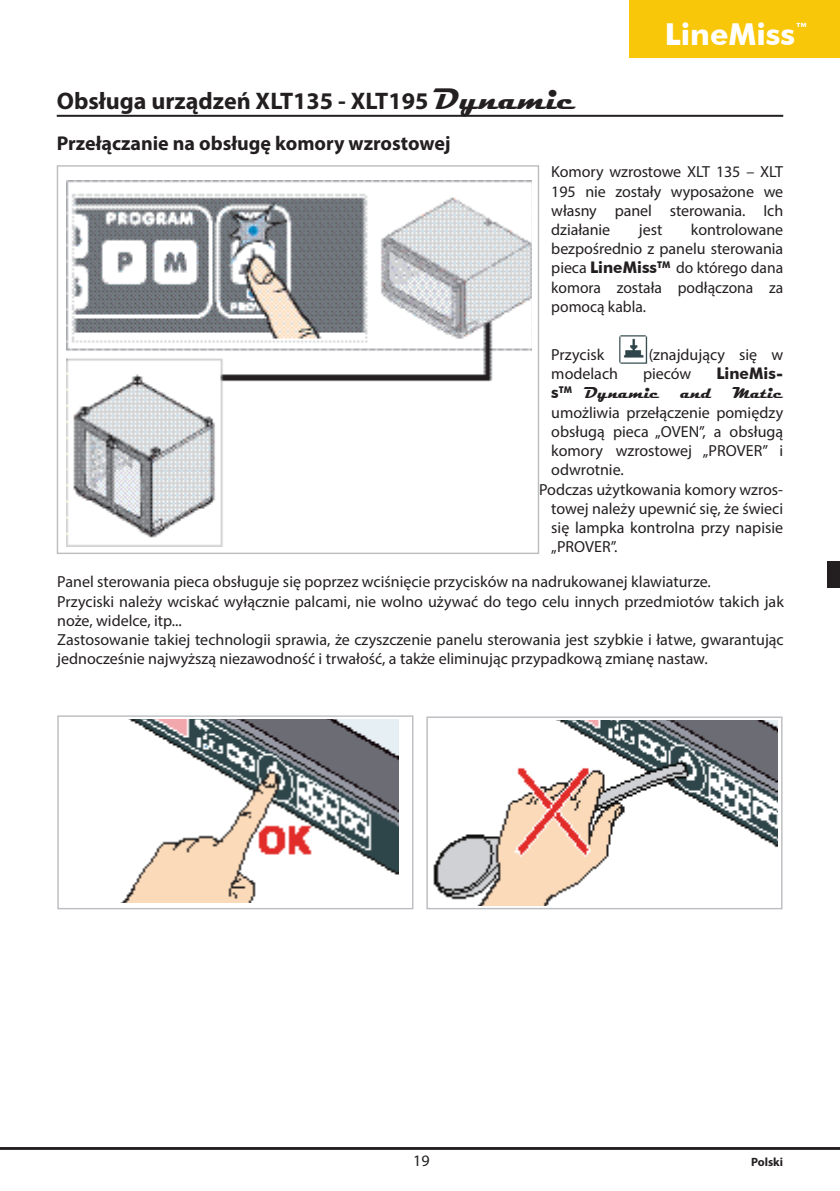
<style>
.page{position:relative;width:840px;height:1191px;background:#fff}
.page>*{position:absolute;margin:0;border:0;box-sizing:border-box;transform-origin:0 0}
.t1{font:700 30.2px "Futura BT";color:#fff}
.t2{font:700 24px "Myriad Pro";color:#231f20}
.t3{font:700 20px "Myriad Pro";color:#231f20}
.t4{font:16px/19.2px "Myriad Pro";color:#231f20;text-align:justify}
.t5{font:700 16px "Magneto";color:#231f20}
.t6{font:700 16px "Futura BT";color:#231f20}
.t7{font:700 12px "Myriad Pro";color:#231f20}
.s1{font-family:"Magneto";font-size:30px}
.s2{font-family:"Futura BT";font-weight:700}
.s3{font-family:"Futura BT"}
</style>
<div class="page">
<div style="left:826px;top:561px;width:13px;height:27px;background:#231f20"></div>
<hr style="left:57px;top:115px;width:725px;height:2px;background:#231f20">
<img style="left:67px;top:181px;width:464px;height:366px">
<img style="left:619px;top:335px;width:29px;height:29px">
<div style="left:57px;top:715px;width:356px;height:194px;border:1px solid #bcbdc0"></div>
<img style="left:122px;top:720px;width:277px;height:182px">
<div style="left:426px;top:716px;width:356px;height:193px;border:1px solid #bcbdc0"></div>
<img style="left:433px;top:721px;width:343px;height:184px">
<hr style="left:0;top:1147px;width:839px;height:2px;background:#231f20">
<div style="left:629px;top:0;width:210px;height:58px;background:#f9c709"></div>
<h1 class="t1" style="left:664px;top:16px;width:145px">LineMiss<sup>™</sup></h1>
<h2 class="t2" style="left:57px;top:85px;width:520px">Obsługa urządzeń XLT135 - XLT195 <span class="s1">Dynamic</span></h2>
<p class="t3" style="left:57px;top:130px;width:395px">Przełączanie na obsługę komory wzrostowej</p>
<p class="t4" style="left:551px;top:162px;width:233px">Komory wzrostowe XLT 135 – XLT 195 nie zostały wyposażone we własny panel sterowania. Ich działanie</p>
<p class="t4" style="left:551px;top:220px;width:233px;text-indent:140px">kontrolowane bezpośrednio z panelu sterowania pieca <span class="s2">LineMiss</span><sup>TM</sup> do którego dana komora została podłączona za pomocą kabla.</p>
<p class="t4" style="left:551px;top:345px;width:54px">Przycisk</p>
<p class="t4" style="left:648px;top:345px;width:136px">(znajdujący się w</p>
<p class="t4" style="left:551px;top:364px;width:68px">modelach</p>
<p class="t4" style="left:642px;top:364px;width:50px">pieców</p>
<p class="t6" style="left:716px;top:364px;width:68px">LineMis-</p>
<p class="t5" style="left:551px;top:384px;width:110px"><span class="s3">s</span><sup>TM</sup> Dynamic</p>
<p class="t5" style="left:680px;top:384px;width:33px">and</p>
<p class="t5" style="left:732px;top:384px;width:52px">Matic</p>
<p class="t4" style="left:551px;top:402px;width:233px">umożliwia przełączenie pomiędzy</p>
<p class="t4" style="left:551px;top:422px;width:233px">obsługą pieca „OVEN”, a obsługą</p>
<p class="t4" style="left:551px;top:441px;width:233px">komory wzrostowej „PROVER” i</p>
<p class="t4" style="left:551px;top:460px;width:74px">odwrotnie.</p>
<p class="t4" style="left:539px;top:479px;width:245px">Podczas użytkowania komory wzros-</p>
<p class="t4" style="left:551px;top:498px;width:233px">towej należy upewnić się, że świeci</p>
<p class="t4" style="left:551px;top:518px;width:233px">się lampka kontrolna przy napisie</p>
<p class="t4" style="left:551px;top:537px;width:67px">„PROVER”.</p>
<p class="t4" style="left:57px;top:572px;width:727px;text-align:left">Panel sterowania pieca obsługuje się poprzez wciśnięcie przycisków na nadrukowanej klawiaturze.<br>Przyciski należy wciskać wyłącznie palcami, nie wolno używać do tego celu innych przedmiotów takich jak noże, widelce, itp...<br>Zastosowanie takiej technologii sprawia, że czyszczenie panelu sterowania jest szybkie i łatwe, gwarantując jednocześnie najwyższą niezawodność i trwałość, a także eliminując przypadkową zmianę nastaw.</p>
<p class="t4" style="left:638px;top:220px;width:25px">jest</p>
<p class="t4" style="left:413px;top:1150px;width:18px">19</p>
<p class="t7" style="left:750px;top:1154px;width:34px">Polski</p>
</div>
